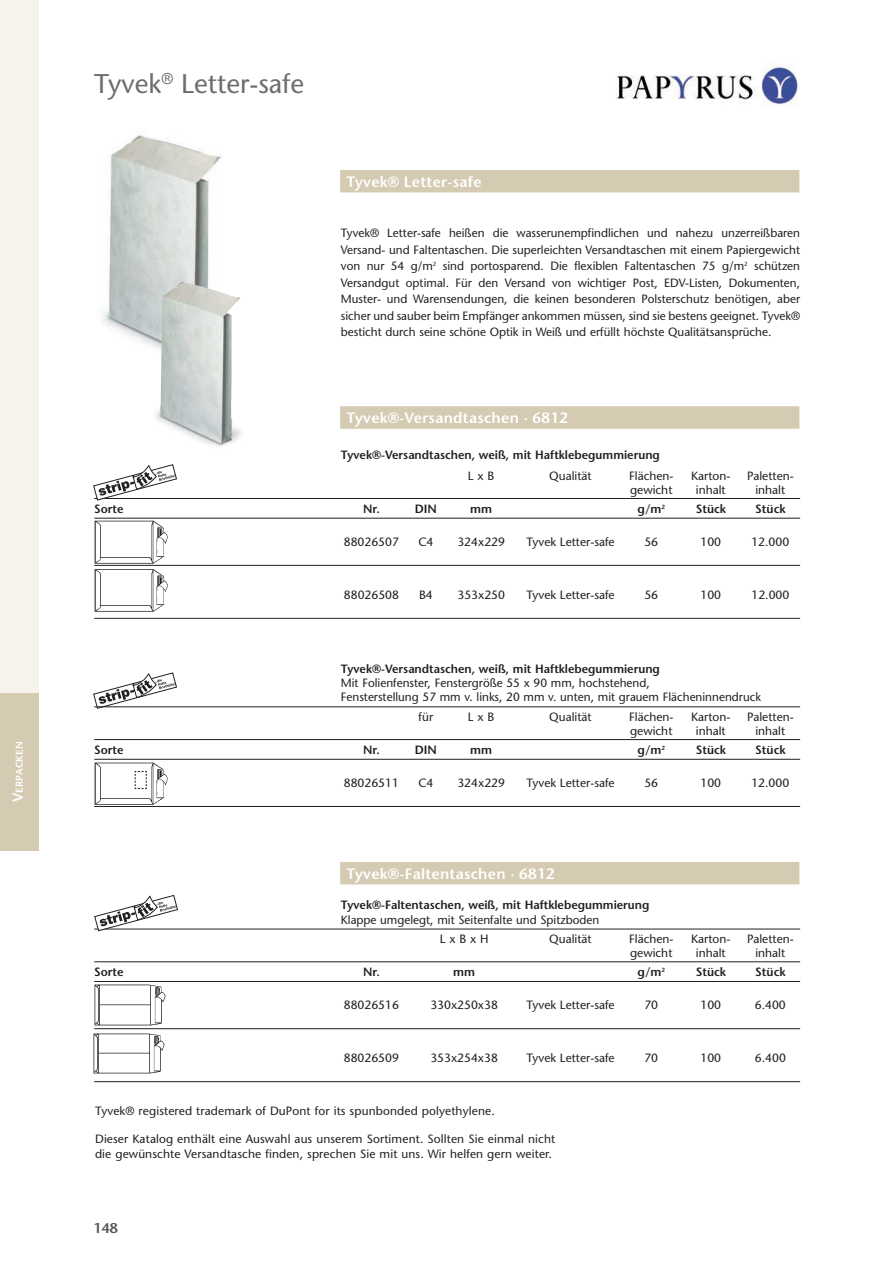
<style>
.page{position:relative;width:893px;height:1263px;background:#fff}
.page>*{position:absolute;margin:0;border:0;box-sizing:border-box;transform-origin:0 0}
.t1{font:27px "Papyrus Sans";color:#6c6d70}
.t2{font:600 15px "Papyrus Sans";letter-spacing:.02em;color:#fff}
.t3{font:600 14.1px "Papyrus Sans";color:#57585a}
.t4{font:12px/16.5px "Papyrus Sans";color:#231f20}
.t5{font:600 12px "Papyrus Sans";color:#231f20}
.t6{font:600 10.05px "Papyrus Sans";letter-spacing:.015em;color:#fff}
.s1{font-size:14.25px}
</style>
<div class="page">
<div style="left:0;top:0;width:38px;height:693px;background:#f6f3ed"></div>
<div style="left:0;top:693px;width:38px;height:157px;background:#d5cab2"></div>
<img style="left:617px;top:65px;width:181px;height:40px">
<img style="left:93px;top:1033px;width:72px;height:41px">
<img style="left:94px;top:984px;width:72px;height:42px">
<img style="left:94px;top:520px;width:74px;height:45px">
<img style="left:94px;top:569px;width:74px;height:43px">
<div style="left:340px;top:170px;width:459px;height:22px;background:#d5cab2"></div>
<div style="left:340px;top:406px;width:459px;height:23px;background:#d5cab2"></div>
<hr style="left:94px;top:498px;width:706px;height:1px;background:#231f20">
<hr style="left:94px;top:518px;width:706px;height:1px;background:#231f20">
<hr style="left:94px;top:565px;width:706px;height:1px;background:#231f20">
<hr style="left:94px;top:618px;width:706px;height:1px;background:#231f20">
<img style="left:103px;top:135px;width:118px;height:211px">
<img style="left:153px;top:282px;width:88px;height:164px">
<svg style="left:93px;top:464px;width:84px;height:37px"></svg>
<svg style="left:93px;top:672px;width:85px;height:37px"></svg>
<div style="left:91px;top:756px;width:77px;height:53px;background:linear-gradient(to right,#d2d1d1,#c9c8c8)"></div>
<img style="left:91px;top:759px;width:77px;height:48px">
<svg style="left:135px;top:771px;width:12px;height:18px"></svg>
<hr style="left:94px;top:706px;width:706px;height:1px;background:#231f20">
<hr style="left:94px;top:739px;width:706px;height:1px;background:#231f20">
<hr style="left:94px;top:759px;width:706px;height:1px;background:#231f20">
<hr style="left:94px;top:806px;width:706px;height:1px;background:#231f20">
<div style="left:340px;top:862px;width:459px;height:22px;background:#d5cab2"></div>
<hr style="left:94px;top:929px;width:706px;height:1px;background:#231f20">
<hr style="left:94px;top:961px;width:706px;height:1px;background:#231f20">
<hr style="left:94px;top:981px;width:706px;height:1px;background:#231f20">
<hr style="left:94px;top:1028px;width:706px;height:1px;background:#231f20">
<hr style="left:94px;top:1081px;width:706px;height:1px;background:#231f20">
<svg style="left:94px;top:895px;width:85px;height:36px"></svg>
<p class="t6" style="left:13px;top:802px;width:62px;rotate:-90deg"><span class="s1">V</span>ERPACKEN</p>
<h1 class="t1" style="left:94px;top:68px;width:211px">Tyvek<sup>®</sup> Letter-safe</h1>
<p class="t2" style="left:347px;top:173px;width:137px">Tyvek® Letter-safe</p>
<p class="t4" style="left:341px;top:225px;width:461px;text-align:justify">Tyvek® Letter-safe heißen die wasserunempfindlichen und nahezu unzerreißbaren Versand- und Faltentaschen. Die superleichten Versandtaschen mit einem Papiergewicht von nur 54 g/m<sup>2</sup> sind portosparend. Die flexiblen Faltentaschen 75 g/m<sup>2</sup> schützen Versandgut optimal. Für den Versand von wichtiger Post, EDV-Listen, Dokumenten, Muster- und Warensendungen, die keinen besonderen Polsterschutz benötigen, aber sicher und sauber beim Empfänger ankommen müssen, sind sie bestens geeignet. Tyvek® besticht durch seine schöne Optik in Weiß und erfüllt höchste Qualitätsansprüche.</p>
<p class="t2" style="left:347px;top:409px;width:223px">Tyvek®-Versandtaschen · 6812</p>
<p class="t5" style="left:341px;top:447px;width:321px">Tyvek®-Versandtaschen, weiß, mit Haftklebegummierung</p>
<p class="t4" style="left:468px;top:467px;width:28px">L x B</p>
<p class="t4" style="left:549px;top:467px;width:44px">Qualität</p>
<p class="t4" style="left:629px;top:467px;width:46px">Flächen-</p>
<p class="t4" style="left:691px;top:467px;width:41px">Karton-</p>
<p class="t4" style="left:747px;top:467px;width:48px">Paletten-</p>
<p class="t4" style="left:630px;top:482px;width:44px">gewicht</p>
<p class="t4" style="left:696px;top:482px;width:31px">inhalt</p>
<p class="t4" style="left:755px;top:482px;width:31px">inhalt</p>
<p class="t5" style="left:94px;top:501px;width:31px">Sorte</p>
<p class="t5" style="left:363px;top:501px;width:18px">Nr.</p>
<p class="t5" style="left:415px;top:501px;width:24px">DIN</p>
<p class="t5" style="left:470px;top:501px;width:23px">mm</p>
<p class="t5" style="left:638px;top:501px;width:29px">g/m<sup>2</sup></p>
<p class="t5" style="left:696px;top:501px;width:32px">Stück</p>
<p class="t5" style="left:755px;top:501px;width:32px">Stück</p>
<p class="t4" style="left:344px;top:534px;width:57px">88026507</p>
<p class="t4" style="left:418px;top:534px;width:17px">C4</p>
<p class="t4" style="left:457px;top:534px;width:49px">324x229</p>
<p class="t4" style="left:526px;top:534px;width:90px">Tyvek Letter-safe</p>
<p class="t4" style="left:644px;top:534px;width:15px">56</p>
<p class="t4" style="left:700px;top:534px;width:22px">100</p>
<p class="t4" style="left:751px;top:534px;width:39px">12.000</p>
<p class="t4" style="left:344px;top:587px;width:57px">88026508</p>
<p class="t4" style="left:419px;top:587px;width:15px">B4</p>
<p class="t4" style="left:457px;top:587px;width:49px">353x250</p>
<p class="t4" style="left:526px;top:587px;width:90px">Tyvek Letter-safe</p>
<p class="t4" style="left:644px;top:587px;width:15px">56</p>
<p class="t4" style="left:700px;top:587px;width:22px">100</p>
<p class="t4" style="left:751px;top:587px;width:39px">12.000</p>
<p class="t5" style="left:341px;top:661px;width:321px">Tyvek®-Versandtaschen, weiß, mit Haftklebegummierung</p>
<p class="t4" style="left:341px;top:676px;width:422px;line-height:14.2px">Mit Folienfenster, Fenstergröße 55 x 90 mm, hochstehend,<br>Fensterstellung 57 mm v. links, 20 mm v. unten, mit grauem Flächeninnendruck</p>
<p class="t4" style="left:419px;top:708px;width:16px">für</p>
<p class="t4" style="left:468px;top:708px;width:28px">L x B</p>
<p class="t4" style="left:549px;top:708px;width:44px">Qualität</p>
<p class="t4" style="left:629px;top:708px;width:46px">Flächen-</p>
<p class="t4" style="left:691px;top:708px;width:41px">Karton-</p>
<p class="t4" style="left:747px;top:708px;width:48px">Paletten-</p>
<p class="t4" style="left:630px;top:723px;width:44px">gewicht</p>
<p class="t4" style="left:696px;top:723px;width:31px">inhalt</p>
<p class="t4" style="left:755px;top:723px;width:31px">inhalt</p>
<p class="t5" style="left:94px;top:742px;width:31px">Sorte</p>
<p class="t5" style="left:363px;top:742px;width:18px">Nr.</p>
<p class="t5" style="left:415px;top:742px;width:24px">DIN</p>
<p class="t5" style="left:470px;top:742px;width:23px">mm</p>
<p class="t5" style="left:638px;top:742px;width:29px">g/m<sup>2</sup></p>
<p class="t5" style="left:696px;top:742px;width:32px">Stück</p>
<p class="t5" style="left:755px;top:742px;width:32px">Stück</p>
<p class="t4" style="left:344px;top:775px;width:57px">88026511</p>
<p class="t4" style="left:418px;top:775px;width:17px">C4</p>
<p class="t4" style="left:457px;top:775px;width:49px">324x229</p>
<p class="t4" style="left:526px;top:775px;width:90px">Tyvek Letter-safe</p>
<p class="t4" style="left:644px;top:775px;width:15px">56</p>
<p class="t4" style="left:700px;top:775px;width:22px">100</p>
<p class="t4" style="left:751px;top:775px;width:39px">12.000</p>
<p class="t2" style="left:347px;top:865px;width:209px">Tyvek®-Faltentaschen · 6812</p>
<p class="t5" style="left:341px;top:898px;width:310px">Tyvek®-Faltentaschen, weiß, mit Haftklebegummierung</p>
<p class="t4" style="left:440px;top:910px;width:161px;line-height:19.5px;text-indent:-99px">Klappe umgelegt, mit Seitenfalte und Spitzboden<br>L x B x H</p>
<p class="t4" style="left:549px;top:931px;width:44px">Qualität</p>
<p class="t4" style="left:629px;top:931px;width:46px">Flächen-</p>
<p class="t4" style="left:691px;top:931px;width:41px">Karton-</p>
<p class="t4" style="left:747px;top:931px;width:48px">Paletten-</p>
<p class="t4" style="left:630px;top:945px;width:44px">gewicht</p>
<p class="t4" style="left:696px;top:945px;width:31px">inhalt</p>
<p class="t4" style="left:755px;top:945px;width:31px">inhalt</p>
<p class="t5" style="left:94px;top:965px;width:31px">Sorte</p>
<p class="t5" style="left:363px;top:965px;width:18px">Nr.</p>
<p class="t5" style="left:453px;top:965px;width:23px">mm</p>
<p class="t5" style="left:638px;top:965px;width:29px">g/m<sup>2</sup></p>
<p class="t5" style="left:696px;top:965px;width:32px">Stück</p>
<p class="t5" style="left:755px;top:965px;width:32px">Stück</p>
<p class="t4" style="left:344px;top:997px;width:57px">88026516</p>
<p class="t4" style="left:430px;top:997px;width:69px">330x250x38</p>
<p class="t4" style="left:526px;top:997px;width:90px">Tyvek Letter-safe</p>
<p class="t4" style="left:644px;top:997px;width:15px">70</p>
<p class="t4" style="left:700px;top:997px;width:22px">100</p>
<p class="t4" style="left:755px;top:997px;width:32px">6.400</p>
<p class="t4" style="left:344px;top:1050px;width:57px">88026509</p>
<p class="t4" style="left:430px;top:1050px;width:69px">353x254x38</p>
<p class="t4" style="left:526px;top:1050px;width:90px">Tyvek Letter-safe</p>
<p class="t4" style="left:644px;top:1050px;width:15px">70</p>
<p class="t4" style="left:700px;top:1050px;width:22px">100</p>
<p class="t4" style="left:755px;top:1050px;width:32px">6.400</p>
<p class="t4" style="left:95px;top:1102px;width:401px">Tyvek® registered trademark of DuPont for its spunbonded polyethylene.</p>
<p class="t4" style="left:95px;top:1132px;width:462px;line-height:14.2px">Dieser Katalog enthält eine Auswahl aus unserem Sortiment. Sollten Sie einmal nicht die gewünschte Versandtasche finden, sprechen Sie mit uns. Wir helfen gern weiter.</p>
<p class="t3" style="left:94px;top:1220px;width:26px">148</p>
</div>
